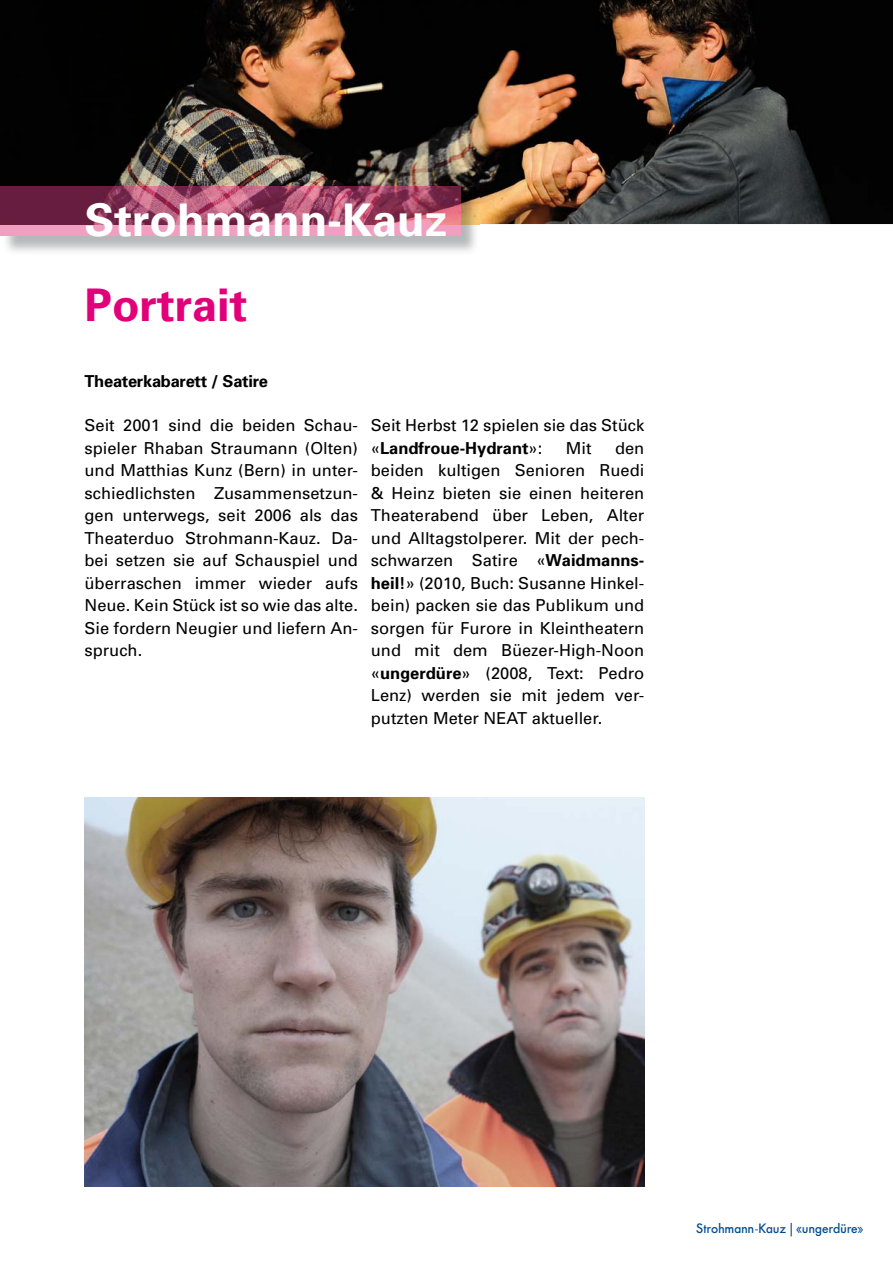
<style>
.page{position:relative;width:893px;height:1263px;background:#fff}
.page>*{position:absolute;margin:0;border:0;box-sizing:border-box;transform-origin:0 0}
.t1{font:700 45px "Univers";color:#fff}
.t2{font:700 45px "Univers";color:#e2007a}
.t3{font:16.5px/22.5px "Univers";color:#000;text-align:justify}
.t4{font:700 16.5px "Univers";letter-spacing:-.015em;color:#000}
.t5{font:500 13.5px "Futura BQ";color:#004c93}
.s1{font-weight:700}
</style>
<div class="page">
<img style="left:0;top:0;width:892px;height:224px">
<img style="left:6px;top:224px;width:473px;height:28px">
<img style="left:460px;top:188px;width:19px;height:36px">
<div style="left:0;top:224px;width:460px;height:12px;background:#f19fc1"></div>
<img style="left:0;top:186px;width:460px;height:38px">
<img style="left:84px;top:797px;width:560px;height:389px">
<h1 class="t1" style="left:85px;top:204px;width:364px">Strohmann-Kauz</h1>
<h1 class="t2" style="left:84px;top:288px;width:164px">Portrait</h1>
<p class="t4" style="left:84px;top:375px;width:185px">Theaterkabarett / Satire</p>
<p class="t3" style="left:84px;top:416px;width:275px">Seit 2001 sind die beiden Schau&shy;spieler Rhaban Straumann (Olten) und Matthias Kunz (Bern) in unter&shy;schiedlichsten Zusammensetzun&shy;gen unterwegs, seit 2006 als das Theaterduo Strohmann-Kauz. Da&shy;bei setzen sie auf Schauspiel und überraschen immer wieder aufs Neue. Kein Stück ist so wie das alte.<br>Sie fordern Neugier und liefern An&shy;spruch.</p>
<p class="t3" style="left:371px;top:416px;width:275px">Seit Herbst 12 spielen sie das Stück «<span class="s1">Landfroue-Hydrant</span>»:</p>
<p class="t3" style="left:371px;top:438px;width:275px;text-indent:244px">den beiden kultigen Senioren Ruedi &amp; Heinz bieten sie einen heiteren Theaterabend über Leben, Alter und Alltagstolperer. Mit der pech&shy;schwarzen Satire «<span class="s1">Waidmanns&shy;heil!</span>» (2010, Buch: Susanne Hinkel&shy;bein) packen sie das Publikum und sorgen für Furore in Kleintheatern und mit dem Büezer-High-Noon «<span class="s1">ungerdüre</span>» (2008, Text: Pedro Lenz) werden sie mit jedem ver&shy;putzten Meter NEAT aktueller.</p>
<p class="t3" style="left:566px;top:438px;width:27px">Mit</p>
<p class="t5" style="left:696px;top:1222px;width:169px">Strohmann-Kauz | «ungerdüre»</p>
</div>
